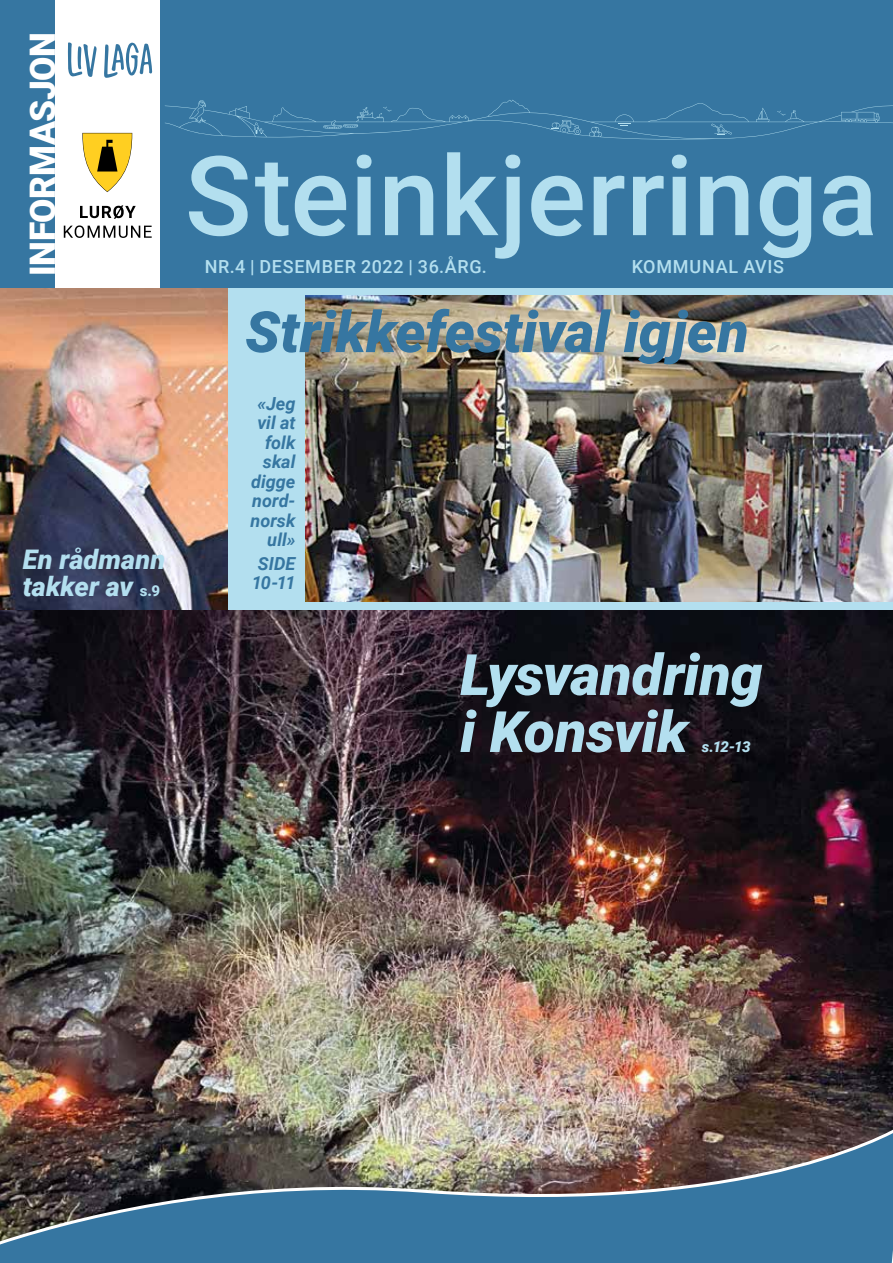
<style>
.page{position:relative;width:893px;height:1263px;background:#fff}
.page>*{position:absolute;margin:0;border:0;box-sizing:border-box;transform-origin:0 0}
.t1{font:500 110.4px "Roboto";letter-spacing:.005em;color:#b3dfef}
.t2{font:italic 900 57px "Roboto";letter-spacing:-.005em;color:#3676a1}
.t3{font:italic 900 57px/57px "Roboto";letter-spacing:-.01em;color:#b3dfef}
.t4{font:900 35.25px "Roboto";letter-spacing:-.005em;color:#fff}
.t5{font:italic 900 27px/27px "Roboto";letter-spacing:.005em;color:#b3dfef}
.t6{font:italic 700 18px/19.5px "Roboto";letter-spacing:.005em;color:#3676a1;text-align:right}
.t7{font:500 18px "Roboto";letter-spacing:.04em;color:#b3dfef}
.t8{font:italic 900 15px "Roboto";color:#b3dfef}
.s1{font-style:normal;font-size:15px}
</style>
<div class="page">
<img style="left:0;top:288px;width:228px;height:322px">
<div style="left:228px;top:288px;width:665px;height:477px;background:#b3dfef"></div>
<img style="left:0;top:610px;width:893px;height:511px">
<div style="left:0;top:0;width:893px;height:288px;background:#3676a1"></div>
<div style="left:55px;top:0;width:105px;height:288px;background:#fff"></div>
<svg style="left:80px;top:205px;width:56px;height:14px"></svg>
<svg style="left:64px;top:225px;width:88px;height:13px"></svg>
<svg style="left:82px;top:133px;width:50px;height:59px"></svg>
<svg style="left:165px;top:100px;width:728px;height:39px"></svg>
<img style="left:0;top:1121px;width:893px;height:142px">
<svg style="left:68px;top:42px;width:29px;height:35px"></svg>
<svg style="left:104px;top:42px;width:48px;height:36px"></svg>
<img style="left:305px;top:295px;width:588px;height:306px">
<h3 class="t4" style="left:18px;top:276px;width:246px;rotate:-90deg">INFORMASJON</h3>
<h3 class="t5" style="left:23px;top:545px;width:144px">En rådmann takker av <span class="s1">s.9</span></h3>
<h1 class="t1" style="left:185px;top:119px;width:694px">Steinkjerringa</h1>
<p class="t7" style="left:205px;top:254px;width:284px">NR.4 | DESEMBER 2022 | 36.ÅRG.</p>
<p class="t7" style="left:632px;top:254px;width:154px">KOMMUNAL AVIS</p>
<h2 class="t2" style="left:245px;top:292px;width:505px">Strikkefestival igjen</h2>
<p class="t6" style="left:251px;top:393px;width:47px">«Jeg vil at folk skal digge nord&shy;norsk ull»</p>
<p class="t6" style="left:252px;top:553px;width:45px;text-align:center">SIDE<br>10-11</p>
<h2 class="t3" style="left:460px;top:644px;width:304px">Lysvandring i Konsvik</h2>
<p class="t8" style="left:702px;top:736px;width:50px">s.12-13</p>
</div>
